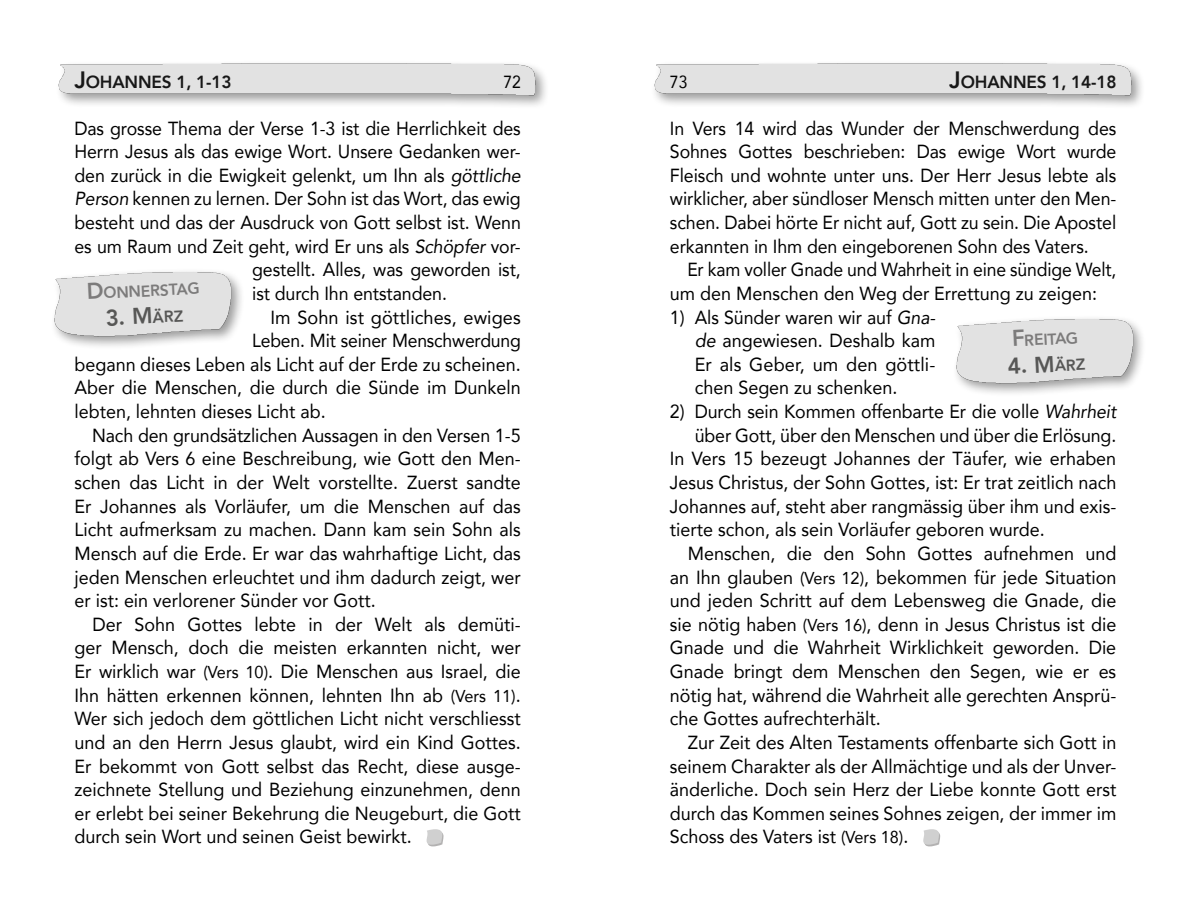
<style>
.page{position:relative;width:1191px;height:918px;background:#fff}
.page>*{position:absolute;margin:0;border:0;box-sizing:border-box;transform-origin:0 0}
.t1{font:87.5px "Textile";color:#d0d0d0}
.t2{font:800 22.75px "Avenir";color:#575756}
.t3{font:18.9px/23.6px "Avenir";letter-spacing:-.005em;color:#000;text-align:justify;scale:.95 1}
.t4{font:18.9px/23.6px "Avenir";letter-spacing:-.005em;color:#000;text-align:justify;scale:.94 1}
.t5{font:18.9px/23.6px "Avenir";letter-spacing:-.005em;color:#000;scale:.93 1}
.t6{font:18.9px "Avenir";letter-spacing:-.005em;color:#000;scale:.96 1}
.t7{font:800 17.5px "Avenir";letter-spacing:-.01em;color:#000}
.t8{font:17.5px "Avenir";color:#000;scale:.9 1}
.t9{font:800 15.92px "Avenir";color:#7c7b7b}
.s1{font-size:23.62px}
.s2{font-style:italic}
.s3{font-size:17.15px}
.s4{font-size:22.75px}
.s5{font-size:15.92px}
</style>
<div class="page">
<div style="left:55px;top:60px;width:495px;height:50px;background:#000;opacity:.4"></div>
<img style="left:55px;top:61px;width:491px;height:38px">
<div style="left:651px;top:60px;width:494px;height:50px;background:#000;opacity:.4"></div>
<img style="left:651px;top:61px;width:490px;height:38px">
<div style="left:952px;top:315px;width:194px;height:82px;background:#000;opacity:.4"></div>
<img style="left:955px;top:315px;width:179px;height:71px">
<div style="left:51px;top:267px;width:193px;height:83px;background:#000;opacity:.4"></div>
<img style="left:53px;top:268px;width:179px;height:71px">
<p class="t7" style="left:74px;top:69px;width:159px"><span class="s1">J</span>OHANNES 1, 1-13</p>
<p class="t7" style="left:949px;top:69px;width:169px"><span class="s1">J</span>OHANNES 1, 14-18</p>
<p class="t4" style="left:670px;top:116px;width:476px">In Vers 14 wird das Wunder der Menschwerdung des Sohnes Gottes beschrieben: Das ewige Wort wurde Fleisch und wohnte unter uns. Der Herr Jesus lebte als wirklicher, aber sündloser Mensch mitten unter den Men&shy;schen. Dabei hörte Er nicht auf, Gott zu sein. Die Apostel erkannten in Ihm den eingeborenen Sohn des Vaters.</p>
<p class="t5" style="left:670px;top:257px;width:481px;text-indent:17px">Er kam voller Gnade und Wahrheit in eine sündige Welt, um den Menschen den Weg der Errettung zu zeigen:</p>
<p class="t4" style="left:694px;top:305px;width:257px;text-indent:-25px">1) Als Sünder waren wir auf <span class="s2">Gna&shy;de</span> angewiesen. Deshalb kam Er als Geber, um den göttli&shy;chen Segen zu schenken.</p>
<p class="t4" style="left:670px;top:399px;width:476px;text-align:right">2) Durch sein Kommen offenbarte Er die volle <span class="s2">Wahrheit </span>über Gott, über den Menschen und über die Erlösung.</p>
<p class="t3" style="left:670px;top:446px;width:471px">In Vers 15 bezeugt Johannes der Täufer, wie erhaben Jesus Christus, der Sohn Gottes, ist: Er trat zeitlich nach Johannes auf, steht aber rangmässig über ihm und exis&shy;tierte schon, als sein Vorläufer geboren wurde.</p>
<p class="t3" style="left:670px;top:541px;width:471px;text-indent:18px">Menschen, die den Sohn Gottes aufnehmen und an Ihn glauben <span class="s3">(Vers 12)</span>, bekommen für jede Situation und jeden Schritt auf dem Lebensweg die Gnade, die sie nötig haben <span class="s3">(Vers 16)</span>, denn in Jesus Christus ist die Gnade und die Wahrheit Wirklichkeit geworden. Die Gnade bringt dem Menschen den Segen, wie er es nötig hat, während die Wahrheit alle gerechten Ansprü&shy;che Gottes aufrechterhält.</p>
<p class="t3" style="left:670px;top:730px;width:471px;text-indent:18px">Zur Zeit des Alten Testaments offenbarte sich Gott in seinem Charakter als der Allmächtige und als der Unver&shy;änderliche. Doch sein Herz der Liebe konnte Gott erst durch das Kommen seines Sohnes zeigen, der immer im Schoss des Vaters ist <span class="s3">(Vers 18)</span>.</p>
<p class="t8" style="left:503px;top:68px;width:21px">72</p>
<p class="t8" style="left:670px;top:68px;width:21px">73</p>
<p class="t4" style="left:74px;top:116px;width:476px">Das grosse Thema der Verse 1-3 ist die Herrlichkeit des</p>
<p class="t4" style="left:74px;top:139px;width:476px">Herrn Jesus als das ewige Wort. Unsere Gedanken wer-</p>
<p class="t4" style="left:74px;top:163px;width:476px">den zurück in die Ewigkeit gelenkt, um Ihn als <span class="s2">göttliche</span></p>
<p class="t4" style="left:74px;top:186px;width:476px"><span class="s2">Person</span> kennen zu lernen. Der Sohn ist das Wort, das ewig</p>
<p class="t4" style="left:74px;top:210px;width:476px">besteht und das der Ausdruck von Gott selbst ist. Wenn</p>
<p class="t4" style="left:74px;top:234px;width:476px">es um Raum und Zeit geht, wird Er uns als <span class="s2">Schöpfer</span> vor-</p>
<p class="t4" style="left:252px;top:257px;width:287px">gestellt. Alles, was geworden ist,</p>
<p class="t4" style="left:252px;top:281px;width:209px">ist durch Ihn entstanden.</p>
<p class="t6" style="left:270px;top:302px;width:262px">Im Sohn ist göttliches, ewiges</p>
<p class="t5" style="left:252px;top:328px;width:290px">Leben. Mit seiner Menschwerdung</p>
<p class="t3" style="left:74px;top:352px;width:471px">begann dieses Leben als Licht auf der Erde zu scheinen.</p>
<p class="t3" style="left:74px;top:375px;width:471px">Aber die Menschen, die durch die Sünde im Dunkeln</p>
<p class="t3" style="left:74px;top:399px;width:266px">lebten, lehnten dieses Licht ab.</p>
<p class="t4" style="left:74px;top:423px;width:476px;text-indent:18px">Nach den grundsätzlichen Aussagen in den Versen 1-5 folgt ab Vers 6 eine Beschreibung, wie Gott den Men&shy;schen das Licht in der Welt vorstellte. Zuerst sandte Er Johannes als Vorläufer, um die Menschen auf das Licht aufmerksam zu machen. Dann kam sein Sohn als Mensch auf die Erde. Er war das wahrhaftige Licht, das jeden Menschen erleuchtet und ihm dadurch zeigt, wer er ist: ein verlorener Sünder vor Gott.</p>
<p class="t3" style="left:74px;top:612px;width:471px;text-indent:18px">Der Sohn Gottes lebte in der Welt als demüti&shy;ger Mensch, doch die meisten erkannten nicht, wer Er wirklich war <span class="s3">(Vers 10)</span>. Die Menschen aus Israel, die Ihn hätten erkennen können, lehnten Ihn ab <span class="s3">(Vers 11)</span>.<br>Wer sich jedoch dem göttlichen Licht nicht verschliesst und an den Herrn Jesus glaubt, wird ein Kind Gottes.<br>Er bekommt von Gott selbst das Recht, diese ausge&shy;zeichnete Stellung und Beziehung einzunehmen, denn er erlebt bei seiner Bekehrung die Neugeburt, die Gott durch sein Wort und seinen Geist bewirkt.</p>
<p class="t9" style="left:86px;top:281px;width:114px;rotate:-3deg"><span class="s4">D</span>onnerstag</p>
<p class="t2" style="left:105px;top:300px;width:79px;rotate:-3deg">3. M<span class="s5">ärz</span></p>
<p class="t9" style="left:1011px;top:328px;width:68px;rotate:-3deg"><span class="s4">F</span>reitag</p>
<p class="t2" style="left:1006px;top:348px;width:79px;rotate:-3deg">4. M<span class="s5">ärz</span></p>
<p class="t1" style="left:419px;top:746px;width:27px">.</p>
<p class="t1" style="left:916px;top:746px;width:27px">.</p>
</div>
